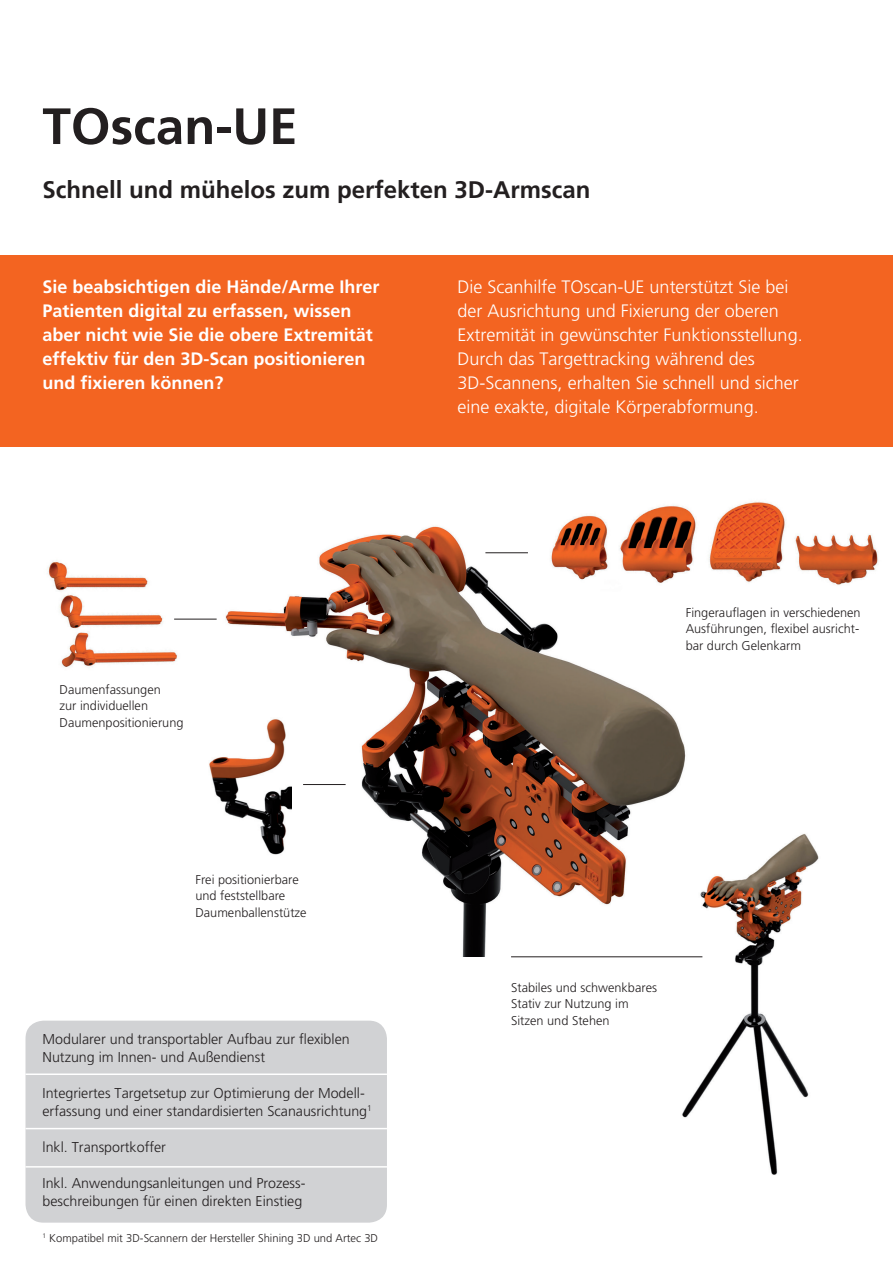
<style>
.page{position:relative;width:893px;height:1263px;background:#fff}
.page>*{position:absolute;margin:0;border:0;box-sizing:border-box;transform-origin:0 0}
.t1{font:700 51px "Frutiger";color:#231f20}
.t2{font:700 24px "Frutiger";color:#231f20}
.t3{font:300 18px/24px "Frutiger";color:#fff}
.t4{font:700 18px/24px "Frutiger";color:#fff}
.t5{font:300 14.25px/18px "Frutiger";color:#231f20}
.t6{font:300 12.75px/16.5px "Frutiger";color:#231f20}
.t7{font:300 11.25px "Frutiger";color:#231f20}
</style>
<div class="page">
<div style="left:0;top:255px;width:893px;height:191px;background:#f36421"></div>
<img style="left:198px;top:526px;width:488px;height:431px">
<img style="left:47px;top:560px;width:134px;height:107px">
<img style="left:198px;top:711px;width:93px;height:150px">
<img style="left:536px;top:501px;width:342px;height:91px">
<img style="left:675px;top:826px;width:144px;height:349px">
<hr style="left:174px;top:619px;width:43px;height:1px;background:#231f20">
<hr style="left:303px;top:784px;width:43px;height:1px;background:#231f20">
<hr style="left:485px;top:552px;width:43px;height:1px;background:#231f20">
<hr style="left:511px;top:956px;width:191px;height:1px;background:#231f20">
<div style="left:26px;top:1021px;width:361px;height:201px;background:#d1d2d4;border-radius:18px"></div>
<hr style="left:26px;top:1073px;width:361px;height:2px;background:#fff">
<hr style="left:26px;top:1128px;width:361px;height:1px;background:#fff">
<hr style="left:26px;top:1166px;width:361px;height:1px;background:#fff">
<h1 class="t1" style="left:43px;top:96px;width:257px">TOscan-UE</h1>
<h2 class="t2" style="left:43px;top:176px;width:550px">Schnell und mühelos zum perfekten 3D-Armscan</h2>
<p class="t4" style="left:43px;top:274px;width:339px">Sie beabsichtigen die Hände/Arme Ihrer Patienten digital zu erfassen, wissen aber nicht wie Sie die obere Extremität effektiv für den 3D-Scan positionieren und fixieren können?</p>
<p class="t3" style="left:458px;top:274px;width:347px">Die Scanhilfe TOscan-UE unterstützt Sie bei der Ausrichtung und Fixierung der oberen Extremität in gewünschter Funktionsstellung.<br>Durch das Targettracking während des 3D-Scannens, erhalten Sie schnell und sicher eine exakte, digitale Körperabformung.</p>
<p class="t6" style="left:60px;top:681px;width:125px">Daumenfassungen<br>zur individuellen<br>Daumenpositionierung</p>
<p class="t6" style="left:195px;top:871px;width:113px">Frei positionierbare und feststellbare<br>Daumenballenstütze</p>
<p class="t5" style="left:43px;top:1030px;width:309px">Modularer und transportabler Aufbau zur flexiblen<br>Nutzung im Innen- und Außendienst</p>
<p class="t5" style="left:43px;top:1084px;width:331px">Integriertes Targetsetup zur Optimierung der Modell&shy;erfassung und einer standardisierten Scanausrichtung<sup>1</sup></p>
<p class="t5" style="left:43px;top:1138px;width:125px">lnkl. Transportkoffer</p>
<p class="t5" style="left:43px;top:1174px;width:264px">Inkl. Anwendungsanleitungen und Prozess&shy;beschreibungen für einen direkten Einstieg</p>
<p class="t7" style="left:43px;top:1232px;width:337px"><sup>1</sup> Kompatibel mit 3D-Scannern der Hersteller Shining 3D und Artec 3D</p>
<p class="t6" style="left:686px;top:604px;width:176px;text-align:justify">Fingerauflagen in verschiedenen Ausführungen, flexibel ausricht&shy;bar durch Gelenkarm</p>
<p class="t6" style="left:511px;top:979px;width:147px">Stabiles und schwenkbares<br>Stativ zur Nutzung im<br>Sitzen und Stehen</p>
</div>
